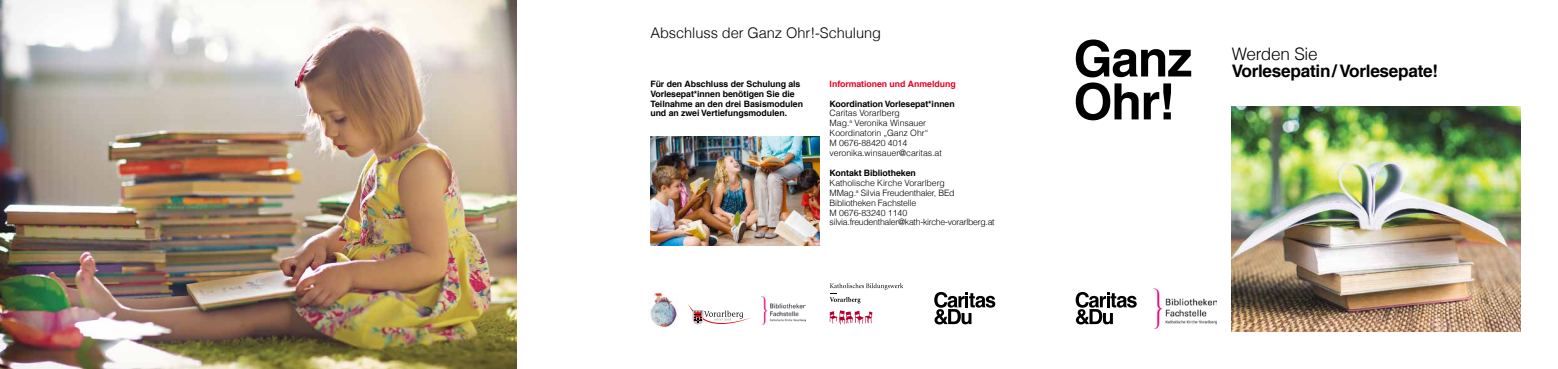
<style>
.page{position:relative;width:1558px;height:369px;background:#fff}
.page>*{position:absolute;margin:0;border:0;box-sizing:border-box;transform-origin:0 0}
.t1{font:700 50.05px/42.9px "Helveticafor Caritas";letter-spacing:-.025em;color:#000}
.t2{font:700 17.24px "Helveticafor Caritas";letter-spacing:-.015em;color:#000}
.t3{font:300 17.24px "Helveticafor Caritas";letter-spacing:-.015em;color:#000}
.t4{font:300 14.61px "Helveticafor Caritas";letter-spacing:-.005em;color:#000}
.t5{font:300 8.75px/9.9px "Helveticafor Caritas";letter-spacing:-.005em;color:#000}
.t6{font:700 8.75px/9.9px "Helveticafor Caritas";letter-spacing:-.005em;color:#000}
.t7{font:700 8.75px "Helveticafor Caritas";letter-spacing:-.005em;color:#e60023}
</style>
<div class="page">
<svg style="left:934px;top:292px;width:61px;height:32px"></svg>
<img style="left:0;top:0;width:516px;height:368px">
<img style="left:1231px;top:106px;width:289px;height:225px">
<svg style="left:688px;top:304px;width:63px;height:20px"></svg>
<svg style="left:1075px;top:292px;width:61px;height:32px"></svg>
<img style="left:650px;top:136px;width:169px;height:109px">
<img style="left:650px;top:291px;width:28px;height:36px">
<img style="left:1153px;top:288px;width:63px;height:40px">
<img style="left:761px;top:296px;width:44px;height:28px">
<svg style="left:830px;top:283px;width:73px;height:20px"></svg>
<svg style="left:829px;top:310px;width:43px;height:14px"></svg>
<h3 class="t4" style="left:650px;top:23px;width:232px">Abschluss der Ganz Ohr!-Schulung</h3>
<p class="t7" style="left:829px;top:78px;width:128px">Informationen und Anmeldung</p>
<p class="t6" style="left:829px;top:98px;width:127px">Koordination Vorlesepat*innen</p>
<p class="t5" style="left:829px;top:108px;width:114px">Caritas Vorarlberg<br>Mag.<sup>a</sup> Veronika Winsauer<br>Koordinatorin „Ganz Ohr“<br>M 0676-88420 4014 veronika.winsauer@caritas.at</p>
<p class="t6" style="left:829px;top:168px;width:88px">Kontakt Bibliotheken</p>
<p class="t5" style="left:829px;top:177px;width:167px">Katholische Kirche Vorarlberg<br>MMag.<sup>a</sup> Silvia Freudenthaler, BEd<br>Bibliotheken Fachstelle<br>M 0676-83240 1140 silvia.freudenthaler@kath-kirche-vorarlberg.at</p>
<p class="t6" style="left:650px;top:79px;width:154px">Für den Abschluss der Schulung als Vorlesepat*innen benötigen Sie die Teilnahme an den drei Basismodulen und an zwei Vertiefungsmodulen.</p>
<h1 class="t1" style="left:1073px;top:37px;width:120px">Ganz<br>Ohr!</h1>
<h2 class="t3" style="left:1231px;top:43px;width:87px">Werden Sie</h2>
<h2 class="t2" style="left:1231px;top:61px;width:208px">Vorlesepatin/ Vorlesepate!</h2>
</div>
